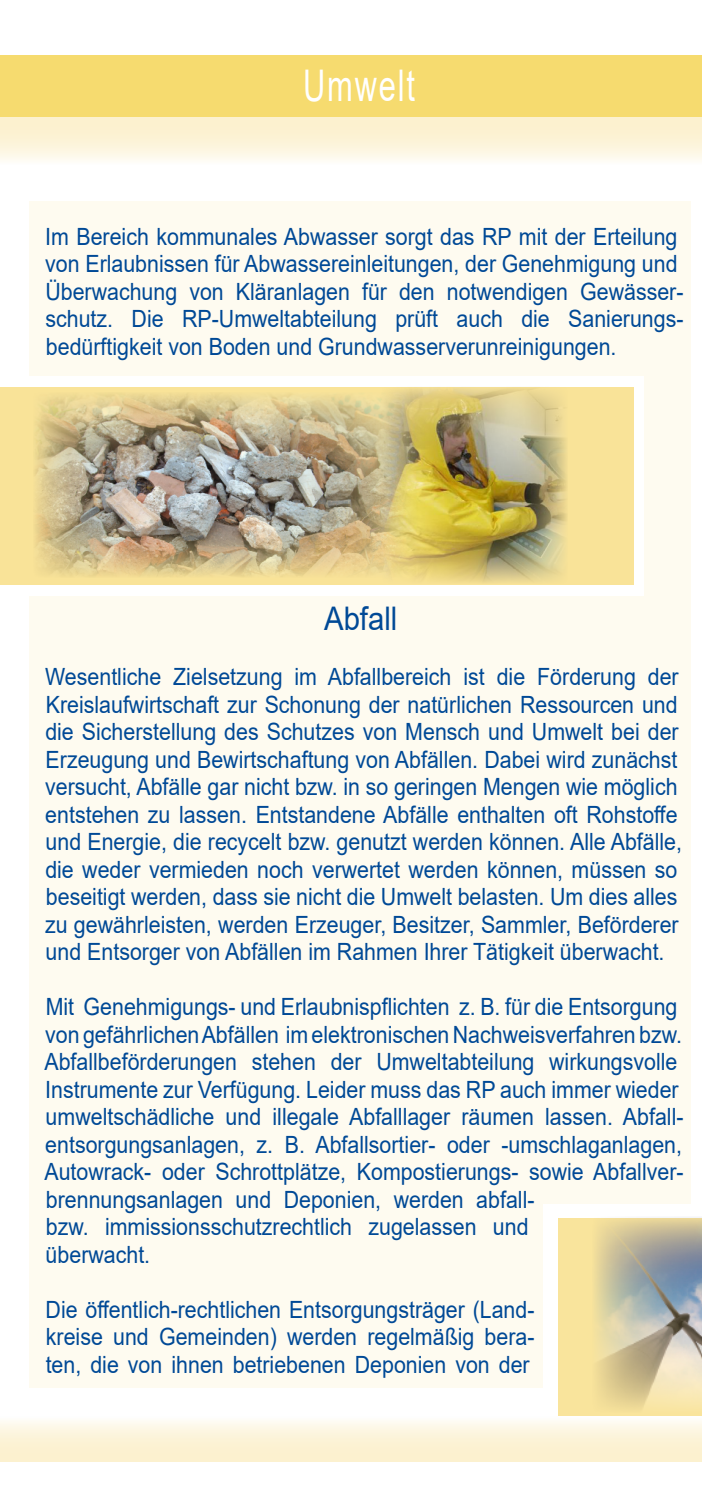
<style>
.page{position:relative;width:702px;height:1489px;background:#fff}
.page>*{position:absolute;margin:0;border:0;box-sizing:border-box;transform-origin:0 0}
.t1{font:43.5px "Arial";letter-spacing:.06em;color:#fff;scale:.71 1}
.t2{font:32.5px "Arial";color:#004996;scale:.9 1}
.t3{font:23.75px/27.5px "Arial";color:#004996;scale:.9 1}
</style>
<div class="page">
<div style="left:29px;top:201px;width:661px;height:1186px;background:#fefbf0"></div>
<div style="left:15px;top:376px;width:629px;height:219px;background:#fff"></div>
<div style="left:543px;top:1204px;width:159px;height:219px;background:#fff"></div>
<div style="left:0;top:55px;width:702px;height:66px;background:#f6db6f"></div>
<div style="left:0;top:117px;width:702px;height:47px;background:linear-gradient(to bottom,#fbeec6,#fdfaf0)"></div>
<div style="left:0;top:387px;width:633px;height:197px;background:#f9e398"></div>
<img style="left:34px;top:393px;width:346px;height:184px">
<img style="left:380px;top:388px;width:187px;height:194px">
<div style="left:0;top:1416px;width:702px;height:45px;background:linear-gradient(to bottom,#fefbf4,#fbeec6)"></div>
<div style="left:558px;top:1218px;width:144px;height:197px;background:#f9e49c"></div>
<img style="left:595px;top:1217px;width:107px;height:191px">
<p class="t1" style="left:303px;top:56px;width:159px">Umwelt</p>
<p class="t3" style="left:45px;top:222px;width:710px">Im Bereich kommunales Abwasser sorgt das RP mit der Erteilung von Erlaubnissen für Abwassereinleitungen, der Genehmigung und Überwachung von Kläranlagen für den notwendigen Gewässer&shy;schutz. Die RP-Umweltabteilung prüft auch die Sanierungs&shy;bedürftigkeit von Boden und Grundwasserverunreinigungen.</p>
<p class="t2" style="left:324px;top:596px;width:83px">Abfall</p>
<p class="t3" style="left:45px;top:662px;width:709px">Wesentliche Zielsetzung im Abfallbereich ist die Förderung der Kreislaufwirtschaft zur Schonung der natürlichen Ressourcen und die Sicherstellung des Schutzes von Mensch und Umwelt bei der Erzeugung und Bewirtschaftung von Abfällen. Dabei wird zunächst versucht, Abfälle gar nicht bzw. in so geringen Mengen wie möglich entstehen zu lassen. Entstandene Abfälle enthalten oft Rohstoffe und Energie, die recycelt bzw. genutzt werden können. Alle Abfälle, die weder vermieden noch verwertet werden können, müssen so beseitigt werden, dass sie nicht die Umwelt belasten. Um dies alles zu gewährleisten, werden Erzeuger, Besitzer, Sammler, Beförderer und Entsorger von Abfällen im Rahmen Ihrer Tätigkeit überwacht.</p>
<p class="t3" style="left:44px;top:992px;width:711px">Mit Genehmigungs- und Erlaubnispflichten z. B. für die Entsorgung von gefährlichen Abfällen im elektronischen Nachweisverfahren bzw.<br>Abfallbeförderungen stehen der Umweltabteilung wirkungsvolle Instrumente zur Verfügung. Leider muss das RP auch immer wieder umweltschädliche und illegale Abfalllager räumen lassen. Abfall&shy;entsorgungsanlagen, z. B. Abfallsortier- oder -umschlaganlagen, Autowrack- oder Schrottplätze, Kompostierungs- sowie Abfallver&shy;brennungsanlagen und Deponien, werden abfall-<br>bzw. immissionsschutzrechtlich zugelassen und<br>überwacht.</p>
<p class="t3" style="left:46px;top:1295px;width:544px;text-align:justify">Die öffentlich-rechtlichen Entsorgungsträger (Land&shy;kreise und Gemeinden) werden regelmäßig bera&shy;ten, die von ihnen betriebenen Deponien von der</p>
</div>
